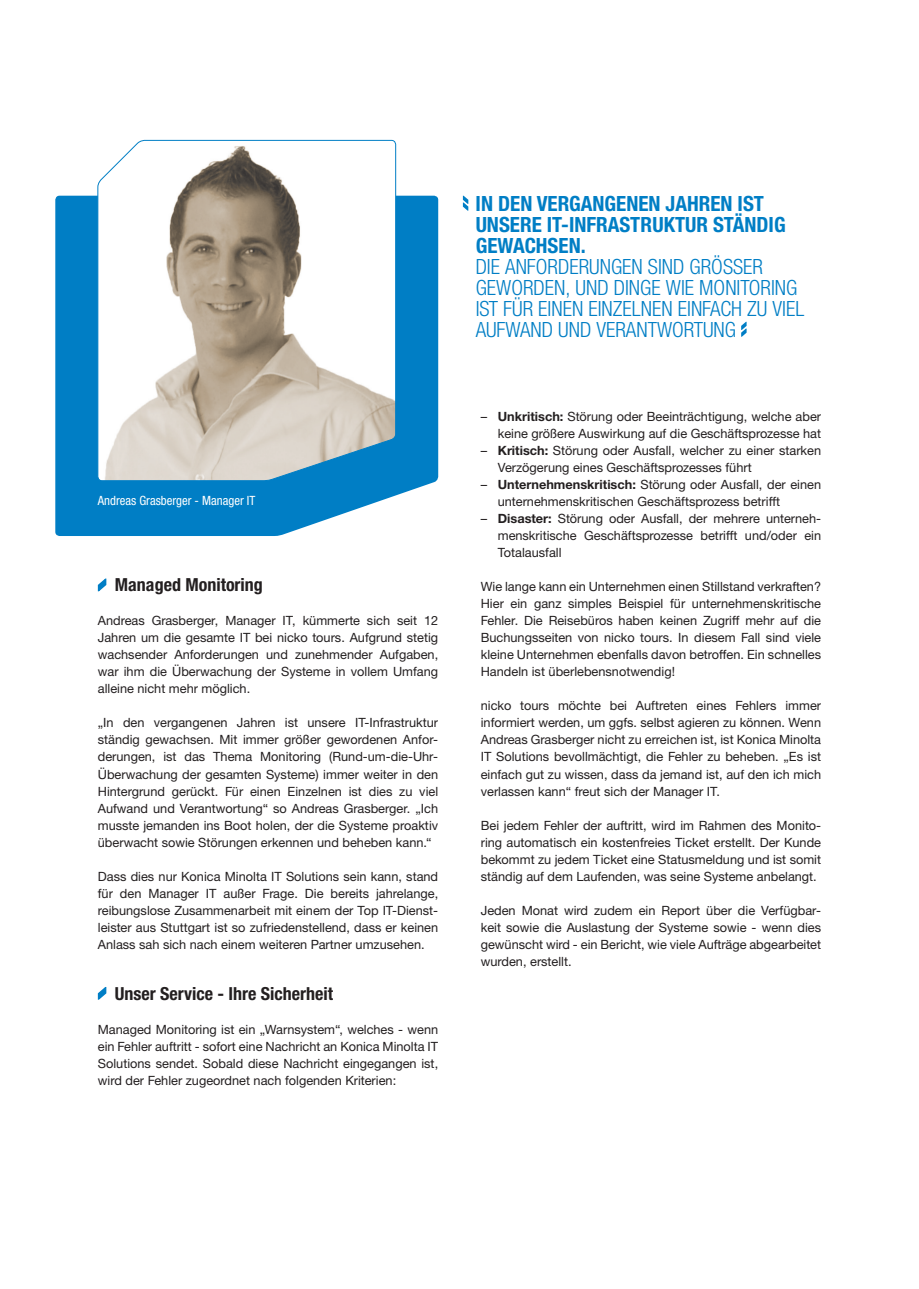
<style>
.page{position:relative;width:919px;height:1289px;background:#fff}
.page>*{position:absolute;margin:0;border:0;box-sizing:border-box;transform-origin:0 0}
.Bro_Inside_COPYBOLD{font:300 condensed 21px/21px "Helvetica Neue LTW1 G";color:#007ec5}
.Bro_Inside_COPYBOLD-2{font:700 condensed 21px/21px "Helvetica Neue LTW1 G";color:#007ec5}
.Bro_Inside_SUBHEAD_B{font:700 condensed 18px "Helvetica Neue LTW1 G";color:#231f20}
.Bro_Inside_COPY_Roma{font:12.75px/17px "Helvetica Neue LTW1 G";color:#231f20;text-align:justify}
.Bro_Back_FOOTNOTE_WH{font:condensed 12.75px "Helvetica Neue LTW1 G";color:#fff}
.s1{font-weight:700}
</style>
<div class="page">
<svg style="left:97px;top:578px;width:10px;height:14px"></svg>
<svg style="left:97px;top:987px;width:10px;height:13px"></svg>
<svg style="left:55px;top:196px;width:383px;height:340px;background:#198aca"></svg>
<svg style="left:97px;top:140px;width:299px;height:341px"></svg>
<svg style="left:463px;top:196px;width:5px;height:15px"></svg>
<svg style="left:741px;top:322px;width:5px;height:15px"></svg>
<p class="Bro_Back_FOOTNOTE_WH" style="left:98px;top:492px;width:159px">Andreas Grasberger - Manager IT</p>
<p class="Bro_Inside_SUBHEAD_B" style="left:115px;top:574px;width:150px">Managed Monitoring</p>
<p class="Bro_Inside_COPY_Roma" style="left:98px;top:612px;width:342px">Andreas Grasberger, Manager IT, kümmerte sich seit 12<br>Jahren um die gesamte IT bei nicko tours. Aufgrund stetig wachsender Anforderungen und zunehmender Aufgaben, war ihm die Überwachung der Systeme in vollem Umfang alleine nicht mehr möglich.</p>
<p class="Bro_Inside_COPY_Roma" style="left:98px;top:714px;width:342px">„In den vergangenen Jahren ist unsere IT-Infrastruktur ständig gewachsen. Mit immer größer gewordenen Anfor&shy;derungen, ist das Thema Monitoring (Rund-um-die-Uhr-Überwachung der gesamten Systeme) immer weiter in den Hintergrund gerückt. Für einen Einzelnen ist dies zu viel Aufwand und Verantwortung“ so Andreas Grasberger. „Ich musste jemanden ins Boot holen, der die Systeme proaktiv überwacht sowie Störungen erkennen und beheben kann.“</p>
<p class="Bro_Inside_COPY_Roma" style="left:98px;top:867px;width:342px">Dass dies nur Konica Minolta IT Solutions sein kann, stand für den Manager IT außer Frage. Die bereits jahrelange, reibungslose Zusammenarbeit mit einem der Top IT-Dienst&shy;leister aus Stuttgart ist so zufriedenstellend, dass er keinen Anlass sah sich nach einem weiteren Partner umzusehen.</p>
<p class="Bro_Inside_SUBHEAD_B" style="left:115px;top:982px;width:220px">Unser Service - Ihre Sicherheit</p>
<p class="Bro_Inside_COPY_Roma" style="left:98px;top:1020px;width:342px">Managed Monitoring ist ein „Warnsystem“, welches - wenn ein Fehler auftritt - sofort eine Nachricht an Konica Minolta IT Solutions sendet. Sobald diese Nachricht eingegangen ist, wird der Fehler zugeordnet nach folgenden Kriterien:</p>
<p class="Bro_Inside_COPYBOLD-2" style="left:475px;top:193px;width:311px">IN DEN VERGANGENEN JAHREN IST<br>UNSERE IT-INFRASTRUKTUR STÄNDIG<br>GEWACHSEN.</p>
<p class="Bro_Inside_COPYBOLD" style="left:475px;top:256px;width:330px">DIE ANFORDERUNGEN SIND GRÖSSER GEWORDEN, UND DINGE WIE MONITORING IST FÜR EINEN EINZELNEN EINFACH ZU VIEL AUFWAND UND VERANTWORTUNG</p>
<p class="Bro_Inside_COPY_Roma" style="left:480px;top:408px;width:342px;text-align:right">– <span class="s1">Unkritisch:</span> Störung oder Beeinträchtigung, welche aber keine größere Auswirkung auf die Geschäftsprozesse hat</p>
<p class="Bro_Inside_COPY_Roma" style="left:497px;top:442px;width:325px;text-indent:-17px">– <span class="s1">Kritisch:</span> Störung oder Ausfall, welcher zu einer starken<br>Verzögerung eines Geschäftsprozesses führt</p>
<p class="Bro_Inside_COPY_Roma" style="left:497px;top:476px;width:325px;text-indent:-17px">– <span class="s1">Unternehmenskritisch:</span> Störung oder Ausfall, der einen unternehmenskritischen Geschäftsprozess betrifft</p>
<p class="Bro_Inside_COPY_Roma" style="left:497px;top:510px;width:325px;text-indent:-17px">– <span class="s1">Disaster:</span> Störung oder Ausfall, der mehrere unterneh&shy;menskritische Geschäftsprozesse betrifft und/oder ein Totalausfall</p>
<p class="Bro_Inside_COPY_Roma" style="left:480px;top:578px;width:342px">Wie lange kann ein Unternehmen einen Stillstand verkraften?<br>Hier ein ganz simples Beispiel für unternehmenskritische Fehler. Die Reisebüros haben keinen Zugriff mehr auf die Buchungsseiten von nicko tours. In diesem Fall sind viele kleine Unternehmen ebenfalls davon betroffen. Ein schnelles Handeln ist überlebensnotwendig!</p>
<p class="Bro_Inside_COPY_Roma" style="left:480px;top:697px;width:342px">nicko tours möchte bei Auftreten eines Fehlers immer informiert werden, um ggfs. selbst agieren zu können. Wenn Andreas Grasberger nicht zu erreichen ist, ist Konica Minolta IT Solutions bevollmächtigt, die Fehler zu beheben. „Es ist einfach gut zu wissen, dass da jemand ist, auf den ich mich verlassen kann“ freut sich der Manager IT.</p>
<p class="Bro_Inside_COPY_Roma" style="left:480px;top:816px;width:342px">Bei jedem Fehler der auftritt, wird im Rahmen des Monito&shy;ring automatisch ein kostenfreies Ticket erstellt. Der Kunde bekommt zu jedem Ticket eine Statusmeldung und ist somit ständig auf dem Laufenden, was seine Systeme anbelangt.</p>
<p class="Bro_Inside_COPY_Roma" style="left:480px;top:901px;width:342px">Jeden Monat wird zudem ein Report über die Verfügbar&shy;keit sowie die Auslastung der Systeme sowie - wenn dies gewünscht wird - ein Bericht, wie viele Aufträge abgearbeitet wurden, erstellt.</p>
</div>
